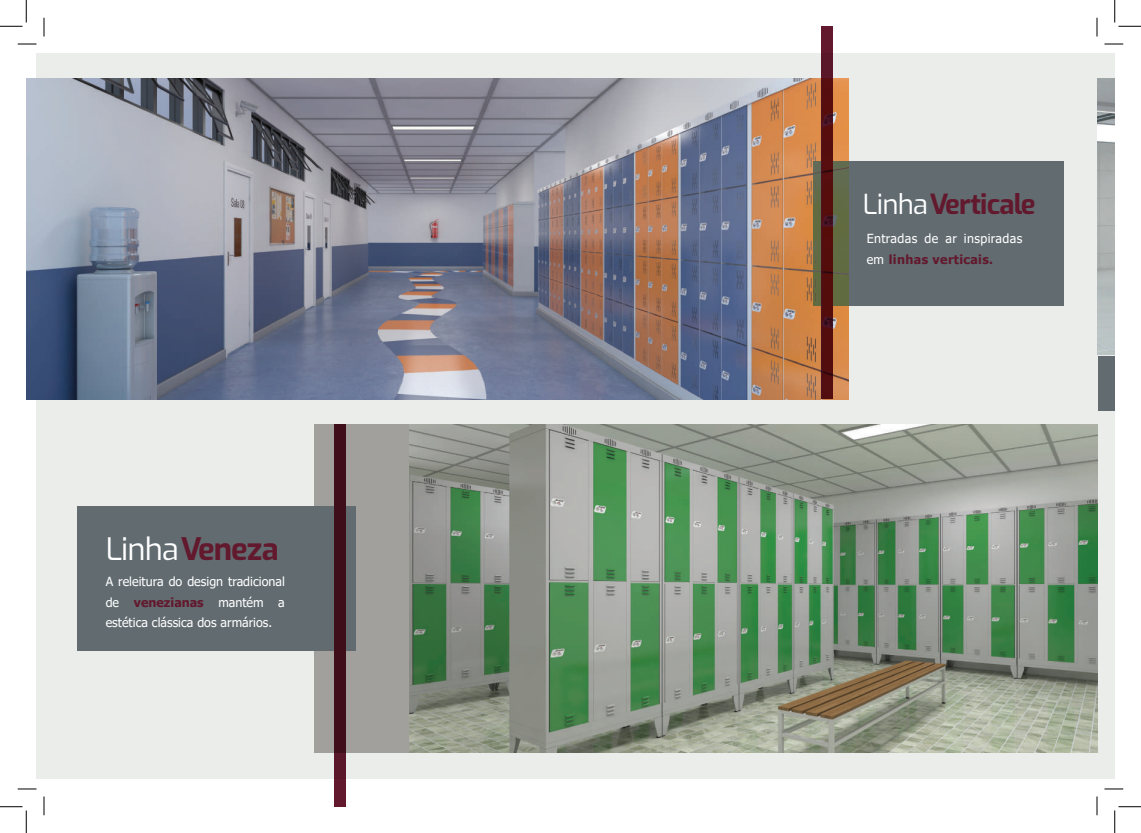
<style>
.page{position:relative;width:1141px;height:833px;background:#fff}
.page>*{position:absolute;margin:0;border:0;box-sizing:border-box;transform-origin:0 0}
.t1{font:700 30.88px "Exo";letter-spacing:-.03em;color:#63192d}
.t2{font:700 27.5px "Exo";letter-spacing:-.03em;color:#63192d}
.t3{font:12.5px/20.2px "Tahoma";color:#fff;text-align:justify}
.t4{font:12.5px/20.2px "Tahoma";letter-spacing:.03em;color:#fff}
.s1{font-weight:400;color:#fff}
.s2{font-weight:700;color:#63192d}
</style>
<div class="page">
<div style="left:36px;top:54px;width:1078px;height:724px;background:#eaedea"></div>
<img style="left:26px;top:78px;width:822px;height:321px">
<div style="left:314px;top:424px;width:782px;height:328px;background:#a1a09d"></div>
<img style="left:410px;top:424px;width:686px;height:328px">
<svg style="left:821px;top:26px;width:11px;height:372px;background:#541017"></svg>
<svg style="left:334px;top:424px;width:11px;height:382px;background:#45111e"></svg>
<div style="left:812px;top:162px;width:251px;height:144px;background:#616b70"></div>
<div style="left:78px;top:506px;width:278px;height:144px;background:#616b70"></div>
<img style="left:1097px;top:79px;width:17px;height:275px">
<div style="left:1097px;top:356px;width:17px;height:54px;background:#616b70"></div>
<svg style="left:18px;top:43px;width:18px;height:2px"></svg>
<svg style="left:1104px;top:43px;width:19px;height:2px"></svg>
<svg style="left:18px;top:788px;width:18px;height:1px"></svg>
<svg style="left:1104px;top:788px;width:19px;height:1px"></svg>
<svg style="left:43px;top:18px;width:2px;height:18px"></svg>
<svg style="left:43px;top:796px;width:2px;height:18px"></svg>
<svg style="left:1096px;top:18px;width:1px;height:18px"></svg>
<svg style="left:1096px;top:796px;width:1px;height:18px"></svg>
<svg style="left:0;top:0;width:27px;height:27px"></svg>
<svg style="left:0;top:806px;width:27px;height:26px"></svg>
<svg style="left:1114px;top:0;width:26px;height:27px"></svg>
<svg style="left:1114px;top:806px;width:26px;height:26px"></svg>
<h1 class="t1" style="left:106px;top:526px;width:174px"><span class="s1">Linha</span>Veneza</h1>
<p class="t3" style="left:106px;top:572px;width:181px">A releitura do design tradicional de <span class="s2">venezianas</span> mantém a estética clássica dos armários.</p>
<h2 class="t2" style="left:862px;top:184px;width:174px"><span class="s1">Linha</span>Verticale</h2>
<p class="t4" style="left:866px;top:229px;width:157px">Entradas de ar inspiradas em <span class="s2">linhas verticais.</span></p>
</div>
